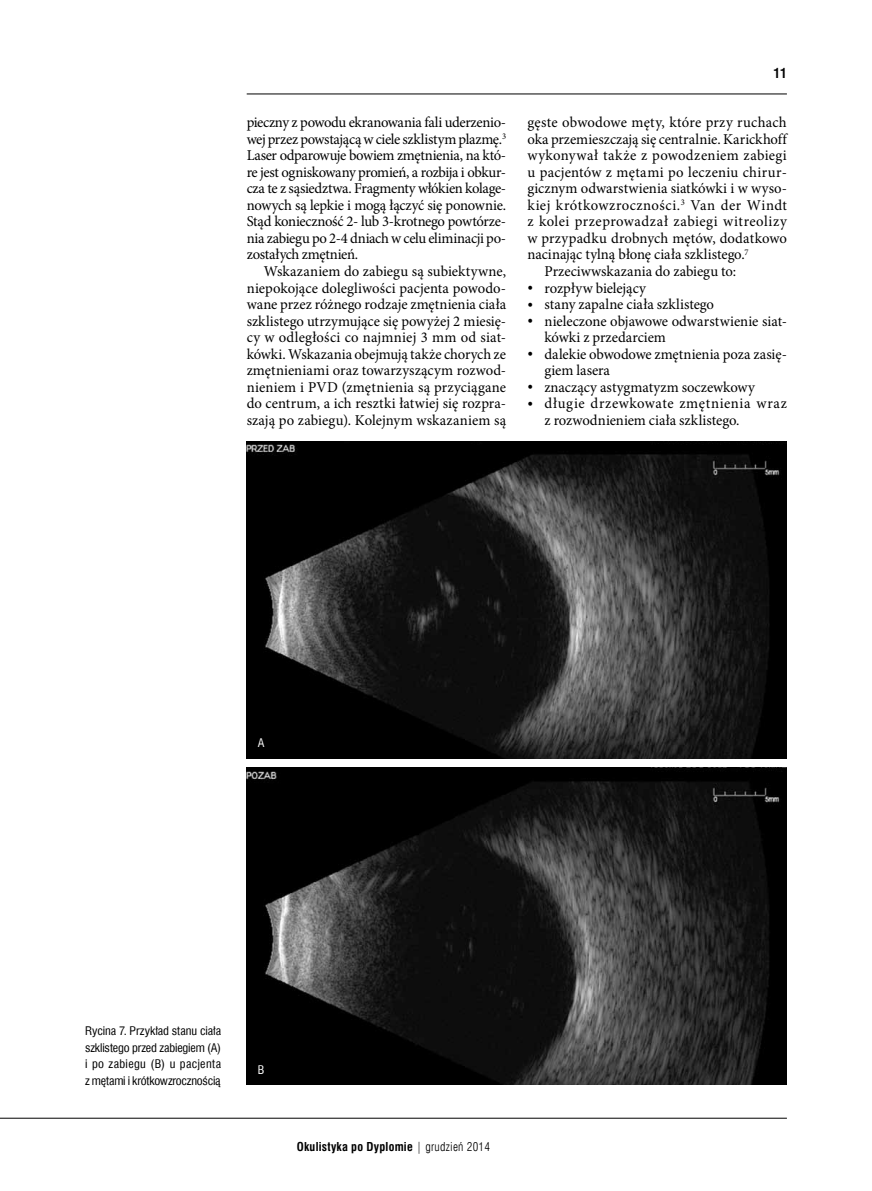
<style>
.page{position:relative;width:872px;height:1191px;background:#fff}
.page>*{position:absolute;margin:0;border:0;box-sizing:border-box;transform-origin:0 0}
.t1{font:15px/16.5px "Minion Pro";letter-spacing:.005em;color:#000;text-align:justify}
.t2{font:15px/16.5px "Minion Pro";letter-spacing:.025em;color:#000}
.t3{font:15px "Minion Pro";letter-spacing:.035em;color:#000}
.t4{font:15px "Minion Pro";letter-spacing:.03em;color:#000}
.t5{font:700 13.5px "Swis 721 Cn EU";color:#000}
.t6{font:700 12px "Swis 721 Cn EU";letter-spacing:.02em;color:#000}
.t7{font:11.55px/16.5px "Swis 721 Cn EU";letter-spacing:-.01em;color:#000;text-align:justify;scale:1.06 1}
.t8{font:11.55px "Swis 721 Cn EU";color:#fff;scale:1.06 1}
.s1{font-family:"Swis 721 Lt Cn EU";font-weight:400}
</style>
<div class="page">
<hr style="left:247px;top:94px;width:540px;height:1px;background:#000">
<hr style="left:0;top:1117px;width:787px;height:1px;background:#000">
<img style="left:247px;top:441px;width:540px;height:317px">
<div style="left:255px;top:735px;width:12px;height:14px;background:#000"></div>
<img style="left:247px;top:767px;width:540px;height:317px">
<div style="left:255px;top:1061px;width:12px;height:15px;background:#000"></div>
<p class="t1" style="left:247px;top:114px;width:261px">pieczny z powodu ekranowania fali uderzenio&shy;wej przez powstającą w ciele szklistym plazmę.<sup>3<br></sup>Laser odparowuje bowiem zmętnienia, na któ&shy;re jest ogniskowany promień, a rozbija i obkur&shy;cza te z sąsiedztwa. Fragmenty włókien kolage&shy;nowych są lepkie i mogą łączyć się ponownie.<br>Stąd konieczność 2- lub 3-krotnego powtórze&shy;nia zabiegu po 2-4 dniach w celu eliminacji po&shy;zostałych zmętnień.</p>
<p class="t1" style="left:247px;top:263px;width:261px;text-indent:17px">Wskazaniem do zabiegu są subiektywne, niepokojące dolegliwości pacjenta powodo&shy;wane przez różnego rodzaje zmętnienia ciała szklistego utrzymujące się powyżej 2 miesię&shy;cy w odległości co najmniej 3 mm od siat&shy;kówki. Wskazania obejmują także chorych ze zmętnieniami oraz towarzyszącym rozwod&shy;nieniem i PVD (zmętnienia są przyciągane do centrum, a ich resztki łatwiej się rozpra&shy;szają po zabiegu). Kolejnym wskazaniem są</p>
<p class="t5" style="left:773px;top:65px;width:15px">11</p>
<p class="t1" style="left:527px;top:114px;width:261px">gęste obwodowe męty, które przy ruchach</p>
<p class="t1" style="left:527px;top:131px;width:261px">oka przemieszczają się centralnie. Karickhoff</p>
<p class="t2" style="left:527px;top:147px;width:261px">wykonywał także z powodzeniem zabiegi</p>
<p class="t1" style="left:527px;top:164px;width:261px">u pacjentów z mętami po leczeniu chirur-</p>
<p class="t1" style="left:527px;top:180px;width:261px">gicznym odwarstwienia siatkówki i w wyso-</p>
<p class="t4" style="left:527px;top:195px;width:261px">kiej krótkowzroczności.<sup>3</sup> Van der Windt</p>
<p class="t3" style="left:527px;top:212px;width:261px">z kolei przeprowadzał zabiegi witreolizy</p>
<p class="t1" style="left:527px;top:230px;width:261px">w przypadku drobnych mętów, dodatkowo</p>
<p class="t1" style="left:527px;top:246px;width:223px">nacinając tylną błonę ciała szklistego.<sup>7</sup></p>
<p class="t1" style="left:544px;top:263px;width:193px">Przeciwwskazania do zabiegu to:</p>
<p class="t1" style="left:527px;top:279px;width:120px">• rozpływ bielejący</p>
<p class="t1" style="left:527px;top:296px;width:188px">• stany zapalne ciała szklistego</p>
<p class="t1" style="left:544px;top:312px;width:244px;text-indent:-17px">• nieleczone objawowe odwarstwienie siat&shy;kówki z przedarciem</p>
<p class="t1" style="left:544px;top:345px;width:244px;text-indent:-17px">• dalekie obwodowe zmętnienia poza zasię&shy;giem lasera</p>
<p class="t1" style="left:527px;top:378px;width:229px">• znaczący astygmatyzm soczewkowy</p>
<p class="t2" style="left:544px;top:395px;width:244px;text-indent:-17px">• długie drzewkowate zmętnienia wraz z rozwodnieniem ciała szklistego.</p>
<p class="t8" style="left:258px;top:735px;width:8px">A</p>
<p class="t7" style="left:85px;top:1022px;width:130px">Rycina 7. Przykład stanu ciała szklistego przed zabiegiem (A) i po zabiegu (B) u pacjenta z mętami i krótkowzrocznością</p>
<p class="t8" style="left:258px;top:1061px;width:8px">B</p>
<p class="t6" style="left:297px;top:1139px;width:194px">Okulistyka po Dyplomie <span class="s1">| grudzień 2014</span></p>
</div>
